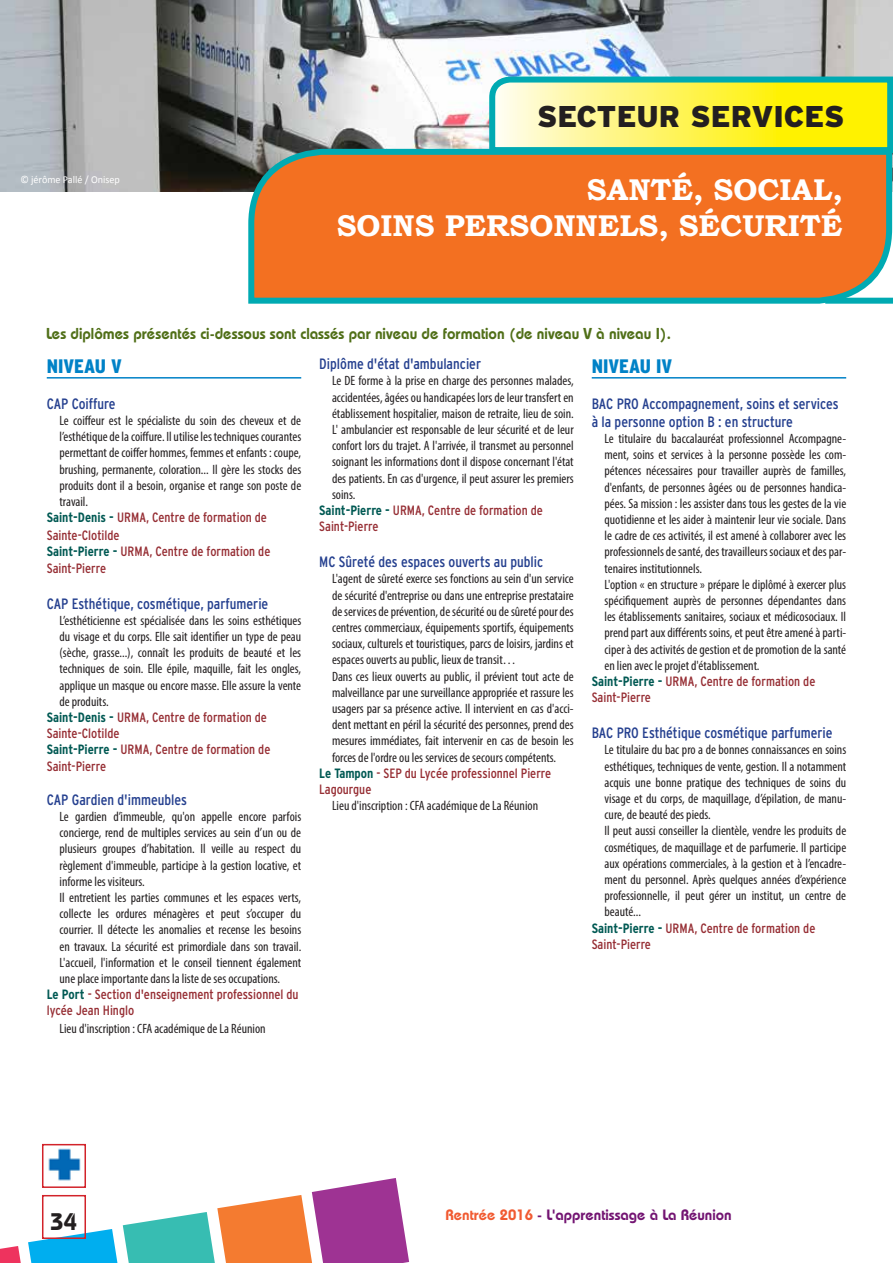
<style>
.page{position:relative;width:893px;height:1263px;background:#fff}
.page>*{position:absolute;margin:0;border:0;box-sizing:border-box;transform-origin:0 0}
.t1{font:700 30px/36px "Bookman Old Style";color:#fff;text-align:right}
.t2{font:900 30px "Interstate";color:#231f20}
.t3{font:600 24px "Bauhaus";color:#231f20}
.t4{font:900 condensed 19.5px "Interstate";color:#0082c7}
.t5{font:600 15.75px "Bauhaus";color:#506f18}
.t6{font:condensed 15px/18px "Interstate";color:#25408f}
.t7{font:600 15px "Bauhaus";color:#731472}
.t8{font:condensed 13.5px/16.2px "Myriad Pro";color:#231f20}
.t9{font:condensed 13.5px/16.2px "Interstate";color:#962e34}
.t10{font:10.5px "Calibri";color:#fff}
.s1{font-weight:700;color:#005953}
.s2{color:#f15a31}
</style>
<div class="page">
<svg style="left:0;top:1246px;width:21px;height:17px"></svg>
<svg style="left:28px;top:1229px;width:89px;height:34px"></svg>
<svg style="left:123px;top:1178px;width:286px;height:85px"></svg>
<div style="left:42px;top:1195px;width:44px;height:44px;border:2px solid #d2232a"></div>
<img style="left:48px;top:1148px;width:33px;height:33px">
<div style="left:42px;top:1144px;width:44px;height:44px;border:2px solid #d2232a"></div>
<hr style="left:47px;top:377px;width:254px;height:2px;background:#0082c7">
<hr style="left:592px;top:377px;width:254px;height:2px;background:#0082c7">
<img style="left:0;top:0;width:893px;height:191px">
<svg style="left:245px;top:146px;width:648px;height:158px;background:#e27732"></svg>
<svg style="left:485px;top:74px;width:408px;height:82px;background:#cfe46d"></svg>
<h1 class="t2" style="left:505px;top:98px;width:372px">SECTEUR AGRICULTURE</h1>
<h1 class="t2" style="left:537px;top:98px;width:309px">SECTEUR SERVICES</h1>
<p class="t10" style="left:20px;top:173px;width:101px">© jérôme Pallé / Onisep</p>
<h1 class="t1" style="left:337px;top:171px;width:507px">SANTÉ, SOCIAL,<br>SOINS PERSONNELS, SÉCURITÉ</h1>
<p class="t5" style="left:46px;top:324px;width:626px">Les diplômes présentés ci-dessous sont classés par niveau de formation (de niveau V à niveau I).</p>
<h3 class="t4" style="left:47px;top:354px;width:77px">NIVEAU V</h3>
<p class="t6" style="left:47px;top:394px;width:70px">CAP Coiffure</p>
<p class="t8" style="left:60px;top:412px;width:243px;text-align:justify">Le coiffeur est le spécialiste du soin des cheveux et de l’esthétique de la coiffure. Il utilise les techniques courantes permettant de coiffer hommes, femmes et enfants : coupe, brushing, permanente, coloration... Il gère les stocks des produits dont il a besoin, organise et range son poste de travail.</p>
<p class="t9" style="left:47px;top:508px;width:222px;line-height:18px"><span class="s1">Saint-Denis -</span> URMA, Centre de formation de<br>Sainte-Clotilde</p>
<p class="t9" style="left:47px;top:543px;width:225px"><span class="s1">Saint-Pierre -</span> URMA, Centre de formation de<br>Saint-Pierre</p>
<p class="t6" style="left:47px;top:594px;width:223px">CAP Esthétique, cosmétique, parfumerie</p>
<p class="t8" style="left:60px;top:612px;width:243px;text-align:justify">L’esthéticienne est spécialisée dans les soins esthétiques du visage et du corps. Elle sait identifier un type de peau (sèche, grasse...), connaît les produits de beauté et les techniques de soin. Elle épile, maquille, fait les ongles, applique un masque ou encore masse. Elle assure la vente de produits.</p>
<p class="t9" style="left:47px;top:709px;width:225px"><span class="s1">Saint-Denis -</span> URMA, Centre de formation de<br>Sainte-Clotilde<br><span class="s1">Saint-Pierre -</span> URMA, Centre de formation de<br>Saint-Pierre</p>
<p class="t6" style="left:47px;top:790px;width:142px">CAP Gardien d'immeubles</p>
<p class="t8" style="left:60px;top:808px;width:243px">Le gardien d’immeuble, qu'on appelle encore parfois concierge, rend de multiples services au sein d’un ou de plusieurs groupes d’habitation. Il veille au respect du règlement d'immeuble, participe à la gestion locative, et informe les visiteurs.<br>Il entretient les parties communes et les espaces verts, collecte les ordures ménagères et peut s’occuper du courrier. Il détecte les anomalies et recense les besoins en travaux. La sécurité est primordiale dans son travail.<br>L'accueil, l'information et le conseil tiennent également une place importante dans la liste de ses occupations.</p>
<p class="t9" style="left:47px;top:986px;width:253px"><span class="s1">Le Port</span> - Section d'enseignement professionnel du lycée Jean Hinglo</p>
<p class="t8" style="left:60px;top:1021px;width:208px">Lieu d'inscription : CFA académique de La Réunion</p>
<p class="t6" style="left:319px;top:355px;width:163px">Diplôme d'état d'ambulancier</p>
<p class="t8" style="left:332px;top:373px;width:243px;text-align:justify">Le DE forme à la prise en charge des personnes malades, accidentées, âgées ou handicapées lors de leur transfert en établissement hospitalier, maison de retraite, lieu de soin.<br>L' ambulancier est responsable de leur sécurité et de leur confort lors du trajet. A l'arrivée, il transmet au personnel soignant les informations dont il dispose concernant l'état des patients. En cas d'urgence, il peut assurer les premiers soins.</p>
<p class="t9" style="left:319px;top:502px;width:225px"><span class="s1">Saint-Pierre -</span> URMA, Centre de formation de<br>Saint-Pierre</p>
<p class="t6" style="left:319px;top:553px;width:225px">MC Sûreté des espaces ouverts au public</p>
<p class="t8" style="left:332px;top:571px;width:243px">L'agent de sûreté exerce ses fonctions au sein d'un service de sécurité d'entreprise ou dans une entreprise prestataire de services de prévention, de sécurité ou de sûreté pour des centres commerciaux, équipements sportifs, équipements sociaux, culturels et touristiques, parcs de loisirs, jardins et espaces ouverts au public, lieux de transit…<br>Dans ces lieux ouverts au public, il prévient tout acte de malveillance par une surveillance appropriée et rassure les usagers par sa présence active. Il intervient en cas d'acci&shy;dent mettant en péril la sécurité des personnes, prend des mesures immédiates, fait intervenir en cas de besoin les forces de l'ordre ou les services de secours compétents.</p>
<p class="t9" style="left:319px;top:765px;width:233px"><span class="s1">Le Tampon</span> - SEP du Lycée professionnel Pierre<br>Lagourgue</p>
<p class="t8" style="left:332px;top:797px;width:208px">Lieu d'inscription : CFA académique de La Réunion</p>
<h3 class="t4" style="left:592px;top:354px;width:82px">NIVEAU IV</h3>
<p class="t6" style="left:592px;top:394px;width:248px">BAC PRO Accompagnement, soins et services à la personne option B : en structure</p>
<p class="t8" style="left:604px;top:430px;width:243px">Le titulaire du baccalauréat professionnel Accompagne&shy;ment, soins et services à la personne possède les com&shy;pétences nécessaires pour travailler auprès de familles, d'enfants, de personnes âgées ou de personnes handica&shy;pées. Sa mission : les assister dans tous les gestes de la vie quotidienne et les aider à maintenir leur vie sociale. Dans le cadre de ces activités, il est amené à collaborer avec les professionnels de santé, des travailleurs sociaux et des par&shy;tenaires institutionnels.<br>L'option « en structure » prépare le diplômé à exercer plus spécifiquement auprès de personnes dépendantes dans les établissements sanitaires, sociaux et médicosociaux. Il prend part aux différents soins, et peut être amené à parti&shy;ciper à des activités de gestion et de promotion de la santé en lien avec le projet d'établissement.</p>
<p class="t9" style="left:592px;top:673px;width:225px"><span class="s1">Saint-Pierre -</span> URMA, Centre de formation de<br>Saint-Pierre</p>
<p class="t6" style="left:592px;top:724px;width:242px">BAC PRO Esthétique cosmétique parfumerie</p>
<p class="t8" style="left:604px;top:742px;width:243px">Le titulaire du bac pro a de bonnes connaissances en soins esthétiques, techniques de vente, gestion. Il a notamment acquis une bonne pratique des techniques de soins du visage et du corps, de maquillage, d’épilation, de manu&shy;cure, de beauté des pieds.<br>Il peut aussi conseiller la clientèle, vendre les produits de cosmétiques, de maquillage et de parfumerie. Il participe aux opérations commerciales, à la gestion et à l’encadre&shy;ment du personnel. Après quelques années d’expérience professionnelle, il peut gérer un institut, un centre de beauté...</p>
<p class="t9" style="left:592px;top:920px;width:225px"><span class="s1">Saint-Pierre -</span> URMA, Centre de formation de<br>Saint-Pierre</p>
<h2 class="t3" style="left:51px;top:1207px;width:28px">34</h2>
<p class="t7" style="left:446px;top:1206px;width:287px"><span class="s2">Rentrée 2016</span> - L'apprentissage à La Réunion</p>
</div>
